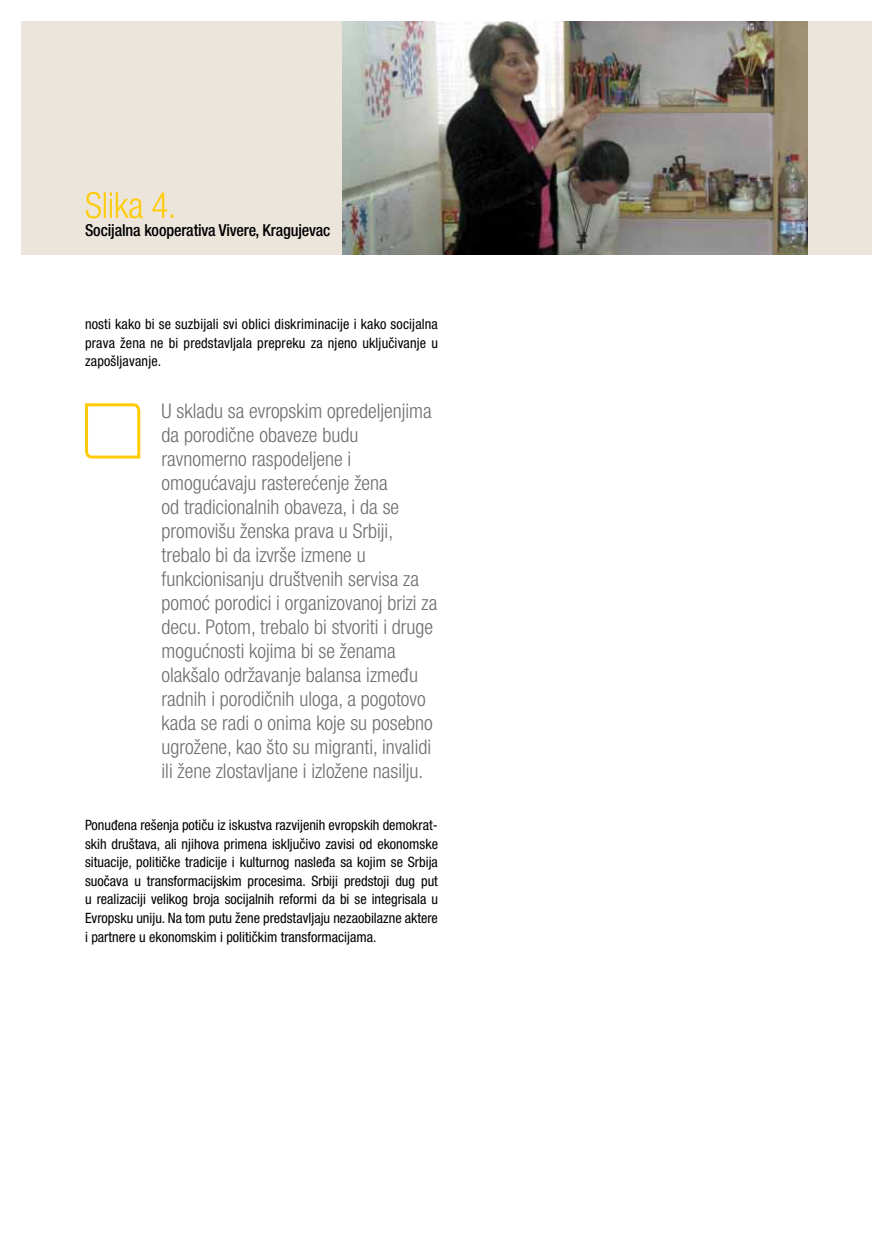
<style>
.page{position:relative;width:893px;height:1255px;background:#fff}
.page>*{position:absolute;margin:0;border:0;box-sizing:border-box;transform-origin:0 0}
.t1{font:300 condensed 36px "Helvetica Neue LT Pro";letter-spacing:-.005em;color:#ffcb05}
.t2{font:300 condensed 20.25px/24px "Helvetica Neue LT Pro";color:#6d6e71}
.t3{font:500 condensed 16.5px "Helvetica Neue LT Pro";letter-spacing:-.005em;color:#000}
.t4{font:condensed 14.25px/18.6px "Helvetica Neue LT Pro";letter-spacing:.005em;color:#000;text-align:justify}
</style>
<div class="page">
<div style="left:21px;top:21px;width:851px;height:234px;background:#ebe5db"></div>
<svg style="left:85px;top:403px;width:56px;height:56px"></svg>
<img style="left:342px;top:21px;width:466px;height:234px">
<h1 class="t1" style="left:85px;top:184px;width:93px">Slika 4.</h1>
<p class="t3" style="left:85px;top:220px;width:247px">Socijalna kooperativa Vivere, Kragujevac</p>
<p class="t4" style="left:85px;top:314px;width:354px">nosti kako bi se suzbijali svi oblici diskriminacije i kako socijalna prava žena ne bi predstavljala prepreku za njeno uključivanje u zapošljavanje.</p>
<p class="t2" style="left:162px;top:399px;width:277px">U skladu sa evropskim opredeljenjima da porodične obaveze budu ravnomerno raspodeljene i omogućavaju rasterećenje žena<br>od tradicionalnih obaveza, i da se promovišu ženska prava u Srbiji, trebalo bi da izvrše izmene u funkcionisanju društvenih servisa za pomoć porodici i organizovanoj brizi za decu. Potom, trebalo bi stvoriti i druge mogućnosti kojima bi se ženama olakšalo održavanje balansa između radnih i porodičnih uloga, a pogotovo kada se radi o onima koje su posebno ugrožene, kao što su migranti, invalidi ili žene zlostavljane i izložene nasilju.</p>
<p class="t4" style="left:85px;top:815px;width:354px">Ponuđena rešenja potiču iz iskustva razvijenih evropskih demokrat&shy;skih društava, ali njihova primena isključivo zavisi od ekonomske situacije, političke tradicije i kulturnog nasleđa sa kojim se Srbija suočava u transformacijskim procesima. Srbiji predstoji dug put u realizaciji velikog broja socijalnih reformi da bi se integrisala u Evropsku uniju. Na tom putu žene predstavljaju nezaobilazne aktere i partnere u ekonomskim i političkim transformacijama.</p>
</div>
